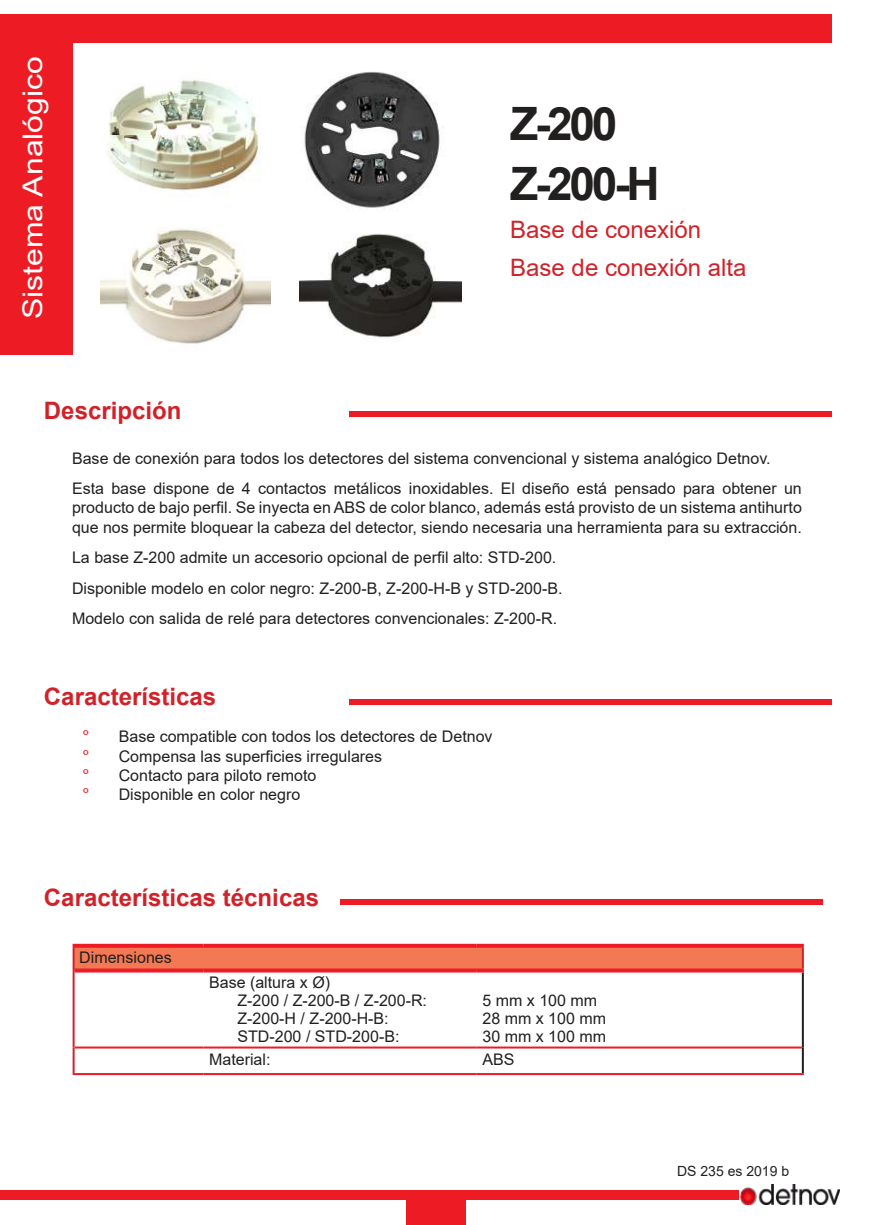
<style>
.page{position:relative;width:874px;height:1225px;background:#fff}
.page>*{position:absolute;margin:0;border:0;box-sizing:border-box;transform-origin:0 0}
.t1{font:700 46px/60px "Arial";letter-spacing:-.07em;color:#221f1f}
.t2{font:27.6px "Arial";color:#fff;scale:1.16 1}
.t3{font:700 24px "Arial";color:#d12229}
.t4{font:24px/38px "Arial";color:#d12229}
.t5{font:18px "Minion Pro";color:#ed1c24}
.t6{font:16px/18px "Arial";color:#221f1f}
.t7{font:14px "Arial";color:#221f1f}
</style>
<div class="page">
<div style="left:0;top:15px;width:831px;height:28px;background:#ed1c24"></div>
<div style="left:0;top:15px;width:73px;height:339px;background:#ed1c24"></div>
<div style="left:0;top:1189px;width:738px;height:10px;background:#ed1c24"></div>
<div style="left:406px;top:1199px;width:59px;height:26px;background:#ed1c24"></div>
<img style="left:740px;top:1184px;width:99px;height:20px">
<div style="left:349px;top:411px;width:482px;height:6px;background:#ed1c24"></div>
<div style="left:349px;top:698px;width:482px;height:6px;background:#ed1c24"></div>
<div style="left:339px;top:899px;width:482px;height:6px;background:#ed1c24"></div>
<div style="left:74px;top:945px;width:728px;height:25px;background:#f37854"></div>
<hr style="left:801px;top:972px;width:2px;height:75px;background:#221f1f">
<hr style="left:801px;top:1047px;width:2px;height:26px;background:#221f1f">
<hr style="left:73px;top:970px;width:2px;height:77px;background:#d12229">
<hr style="left:73px;top:1047px;width:2px;height:26px;background:#d12229">
<hr style="left:73px;top:947px;width:2px;height:23px;background:#d12229">
<hr style="left:801px;top:947px;width:2px;height:21px;background:#d12229">
<svg style="left:73px;top:943px;width:130px;height:4px"></svg>
<svg style="left:203px;top:943px;width:273px;height:4px"></svg>
<svg style="left:476px;top:943px;width:327px;height:4px"></svg>
<svg style="left:75px;top:968px;width:128px;height:4px"></svg>
<svg style="left:203px;top:968px;width:273px;height:4px"></svg>
<svg style="left:476px;top:968px;width:327px;height:4px"></svg>
<hr style="left:75px;top:1046px;width:128px;height:2px;background:#ed1c24">
<hr style="left:203px;top:1046px;width:273px;height:2px;background:#ed1c24">
<hr style="left:476px;top:1046px;width:325px;height:2px;background:#ed1c24">
<hr style="left:73px;top:1073px;width:130px;height:2px;background:#ed1c24">
<hr style="left:203px;top:1073px;width:273px;height:2px;background:#ed1c24">
<hr style="left:476px;top:1073px;width:327px;height:2px;background:#ed1c24">
<img style="left:108px;top:79px;width:152px;height:115px">
<img style="left:304px;top:71px;width:136px;height:137px">
<img style="left:300px;top:233px;width:161px;height:105px">
<img style="left:100px;top:229px;width:170px;height:115px">
<h2 class="t2" style="left:22px;top:319px;width:228px;rotate:-90deg">Sistema Analógico</h2>
<h3 class="t3" style="left:44px;top:401px;width:139px">Descripción</h3>
<h1 class="t1" style="left:510px;top:97px;width:151px">Z-200<br>Z-200-H</h1>
<h3 class="t4" style="left:510px;top:212px;width:238px">Base de conexión<br>Base de conexión alta</h3>
<p class="t6" style="left:72px;top:444px;width:731px;line-height:30.6px">Base de conexión para todos los detectores del sistema convencional y sistema analógico Detnov.<br>Esta base dispone de 4 contactos metálicos inoxidables. El diseño está pensado para obtener un</p>
<p class="t6" style="left:72px;top:498px;width:731px;line-height:19.2px">producto de bajo perfil. Se inyecta en ABS de color blanco, además está provisto de un sistema antihurto que nos permite bloquear la cabeza del detector, siendo necesaria una herramienta para su extracción.</p>
<p class="t6" style="left:72px;top:542px;width:491px;line-height:30.6px">La base Z-200 admite un accesorio opcional de perfil alto: STD-200.<br>Disponible modelo en color negro: Z-200-B, Z-200-H-B y STD-200-B.<br>Modelo con salida de relé para detectores convencionales: Z-200-R.</p>
<h3 class="t3" style="left:44px;top:687px;width:174px">Características</h3>
<p class="t5" style="left:83px;top:725px;width:8px">°</p>
<p class="t6" style="left:119px;top:729px;width:375px">Base compatible con todos los detectores de Detnov</p>
<p class="t5" style="left:83px;top:745px;width:8px">°</p>
<p class="t6" style="left:119px;top:747px;width:265px">Compensa las superficies irregulares</p>
<p class="t5" style="left:83px;top:764px;width:8px">°</p>
<p class="t6" style="left:119px;top:767px;width:199px">Contacto para piloto remoto</p>
<p class="t5" style="left:83px;top:783px;width:8px">°</p>
<p class="t6" style="left:119px;top:787px;width:183px">Disponible en color negro</p>
<h3 class="t3" style="left:44px;top:888px;width:276px">Características técnicas</h3>
<p class="t6" style="left:79px;top:950px;width:94px">Dimensiones</p>
<p class="t6" style="left:237px;top:974px;width:191px;text-indent:-28px">Base (altura x Ø)<br>Z-200 / Z-200-B / Z-200-R:<br>Z-200-H / Z-200-H-B:<br>STD-200 / STD-200-B:</p>
<p class="t6" style="left:482px;top:992px;width:125px">5 mm x 100 mm<br>28 mm x 100 mm<br>30 mm x 100 mm</p>
<p class="t6" style="left:209px;top:1050px;width:63px">Material:</p>
<p class="t6" style="left:482px;top:1050px;width:34px">ABS</p>
<p class="t7" style="left:676px;top:1161px;width:114px">DS 235 es 2019 b</p>
</div>
